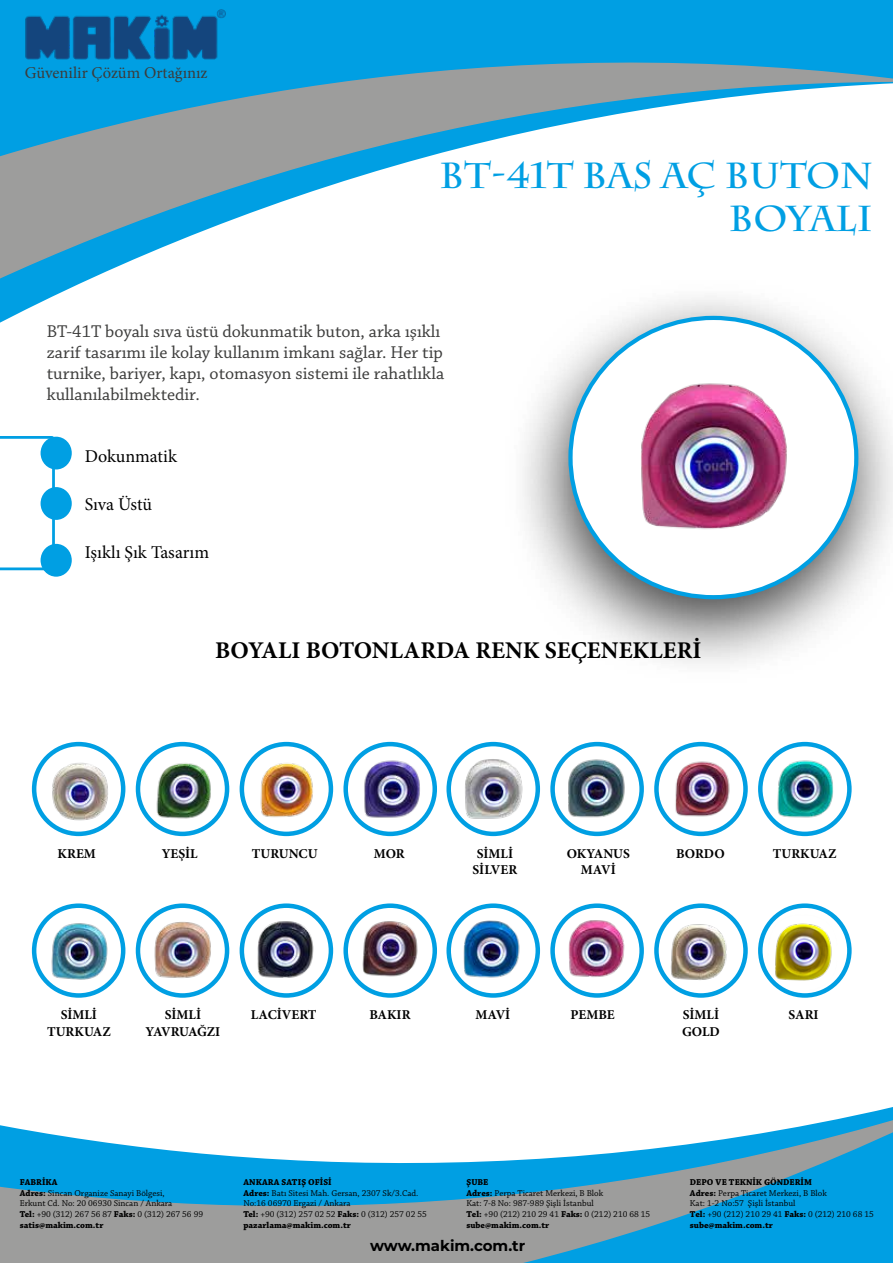
<style>
.page{position:relative;width:893px;height:1263px;background:#fff}
.page>*{position:absolute;margin:0;border:0;box-sizing:border-box;transform-origin:0 0}
.t1{font:700 36px/43.2px "Charlemagne Std";color:#009fe3;text-align:right}
.t2{font:700 24px "Minion Pro";color:#000}
.t3{font:18px/21px "Chaparral Pro";color:#3c3c3b}
.t4{font:18px "Minion Pro";color:#000}
.t5{font:16.5px "Minion Pro";color:#3c3c3b}
.t6{font:700 15px "Montserrat";color:#000}
.t7{font:700 13.5px/16.2px "Minion Pro";color:#000;text-align:center}
.t8{font:9px/10.8px "Chaparral Pro";color:#000}
.s1{font-weight:700}
</style>
<div class="page">
<svg style="left:0;top:186px;width:329px;height:124px"></svg>
<svg style="left:0;top:0;width:893px;height:186px"></svg>
<svg style="left:0;top:1107px;width:893px;height:156px"></svg>
<img style="left:23px;top:7px;width:204px;height:55px">
<img style="left:34px;top:744px;width:89px;height:90px;border-radius:45px">
<div style="left:32px;top:742px;width:93px;height:94px;border:4px solid #009fe3;border-radius:50%"></div>
<svg style="left:0;top:436px;width:56px;height:136px"></svg>
<div style="left:41px;top:487px;width:31px;height:33px;background:#009fe3;border-radius:50%"></div>
<div style="left:41px;top:544px;width:31px;height:33px;background:#009fe3;border-radius:50%"></div>
<div style="left:41px;top:437px;width:31px;height:32px;background:#009fe3;border-radius:50%"></div>
<img style="left:138px;top:744px;width:89px;height:90px;border-radius:45px">
<div style="left:136px;top:742px;width:93px;height:94px;border:4px solid #009fe3;border-radius:50%"></div>
<img style="left:242px;top:744px;width:89px;height:90px;border-radius:45px">
<div style="left:240px;top:742px;width:93px;height:94px;border:4px solid #009fe3;border-radius:50%"></div>
<img style="left:346px;top:744px;width:89px;height:90px;border-radius:45px">
<div style="left:343px;top:742px;width:94px;height:94px;border:4px solid #009fe3;border-radius:50%"></div>
<img style="left:449px;top:744px;width:89px;height:90px;border-radius:45px">
<div style="left:446px;top:742px;width:94px;height:94px;border:4px solid #009fe3;border-radius:50%"></div>
<img style="left:553px;top:744px;width:89px;height:90px;border-radius:45px">
<div style="left:550px;top:742px;width:94px;height:94px;border:4px solid #009fe3;border-radius:50%"></div>
<img style="left:656px;top:744px;width:89px;height:90px;border-radius:45px">
<div style="left:654px;top:742px;width:94px;height:94px;border:4px solid #009fe3;border-radius:50%"></div>
<img style="left:760px;top:744px;width:89px;height:90px;border-radius:45px">
<div style="left:758px;top:742px;width:94px;height:94px;border:4px solid #009fe3;border-radius:50%"></div>
<img style="left:34px;top:906px;width:89px;height:89px;border-radius:45px">
<div style="left:32px;top:903px;width:93px;height:95px;border:4px solid #009fe3;border-radius:50%"></div>
<img style="left:138px;top:906px;width:89px;height:89px;border-radius:45px">
<div style="left:136px;top:903px;width:93px;height:95px;border:4px solid #009fe3;border-radius:50%"></div>
<img style="left:242px;top:906px;width:89px;height:89px;border-radius:45px">
<div style="left:240px;top:903px;width:93px;height:95px;border:4px solid #009fe3;border-radius:50%"></div>
<img style="left:346px;top:906px;width:89px;height:89px;border-radius:45px">
<div style="left:343px;top:903px;width:94px;height:95px;border:4px solid #009fe3;border-radius:50%"></div>
<img style="left:449px;top:906px;width:89px;height:89px;border-radius:45px">
<div style="left:446px;top:903px;width:94px;height:95px;border:4px solid #009fe3;border-radius:50%"></div>
<img style="left:553px;top:906px;width:89px;height:89px;border-radius:45px">
<div style="left:550px;top:903px;width:94px;height:95px;border:4px solid #009fe3;border-radius:50%"></div>
<img style="left:656px;top:906px;width:89px;height:89px;border-radius:45px">
<div style="left:654px;top:903px;width:94px;height:95px;border:4px solid #009fe3;border-radius:50%"></div>
<img style="left:760px;top:906px;width:89px;height:89px;border-radius:45px">
<div style="left:758px;top:903px;width:94px;height:95px;border:4px solid #009fe3;border-radius:50%"></div>
<div style="left:503px;top:279px;width:390px;height:405px;background:#000;opacity:.75"></div>
<img style="left:574px;top:327px;width:279px;height:261px">
<h3 class="t5" style="left:25px;top:61px;width:184px">Güvenilir Çözüm Ortağınız</h3>
<h1 class="t1" style="left:439px;top:155px;width:435px">BT-41T BAS AÇ BUTON<br>BOYALI</h1>
<h3 class="t3" style="left:47px;top:321px;width:399px">BT-41T boyalı sıva üstü dokunmatik buton, arka ışıklı zarif tasarımı ile kolay kullanım imkanı sağlar. Her tip turnike, bariyer, kapı, otomasyon sistemi ile rahatlıkla kullanılabilmektedir.</h3>
<h3 class="t4" style="left:85px;top:444px;width:94px">Dokunmatik</h3>
<h3 class="t4" style="left:85px;top:492px;width:69px">Sıva Üstü</h3>
<h3 class="t4" style="left:85px;top:540px;width:126px">Işıklı Şık Tasarım</h3>
<h2 class="t2" style="left:215px;top:633px;width:488px">BOYALI BOTONLARDA RENK SEÇENEKLERİ</h2>
<h3 class="t7" style="left:58px;top:845px;width:40px">KREM</h3>
<h3 class="t7" style="left:162px;top:845px;width:37px">YEŞİL</h3>
<h3 class="t7" style="left:252px;top:845px;width:67px">TURUNCU</h3>
<h3 class="t7" style="left:374px;top:845px;width:32px">MOR</h3>
<h3 class="t7" style="left:473px;top:845px;width:46px">SİMLİ<br>SİLVER</h3>
<h3 class="t7" style="left:567px;top:845px;width:65px">OKYANUS<br>MAVİ</h3>
<h3 class="t7" style="left:676px;top:845px;width:50px">BORDO</h3>
<h3 class="t7" style="left:773px;top:845px;width:65px">TURKUAZ</h3>
<h3 class="t7" style="left:47px;top:1007px;width:65px">SİMLİ<br>TURKUAZ</h3>
<h3 class="t7" style="left:146px;top:1007px;width:76px">SİMLİ<br>YAVRUAĞZI</h3>
<h3 class="t7" style="left:251px;top:1007px;width:67px">LACİVERT</h3>
<h3 class="t7" style="left:369px;top:1007px;width:43px">BAKIR</h3>
<h3 class="t7" style="left:475px;top:1007px;width:36px">MAVİ</h3>
<h3 class="t7" style="left:570px;top:1007px;width:46px">PEMBE</h3>
<h3 class="t7" style="left:682px;top:1007px;width:39px;text-align:left">SİMLİ<br>GOLD</h3>
<h3 class="t7" style="left:788px;top:1007px;width:32px">SARI</h3>
<p class="t8" style="left:20px;top:1177px;width:185px"><span class="s1">FABRİKA<br>Adres:</span> Sincan Organize Sanayi Bölgesi,<br>Erkunt Cd. No: 20 06930 Sincan / Ankara<br><span class="s1">Tel:</span> +90 (312) 267 56 87 <span class="s1">Faks:</span> 0 (312) 267 56 99 <span class="s1">satis@makim.com.tr</span></p>
<p class="t8" style="left:466px;top:1177px;width:185px"><span class="s1">ŞUBE<br>Adres:</span> Perpa Ticaret Merkezi, B Blok<br>Kat: 7-8 No: 987-989 Şişli İstanbul<br><span class="s1">Tel:</span> +90 (212) 210 29 41 <span class="s1">Faks:</span> 0 (212) 210 68 15 <span class="s1">sube@makim.com.tr</span></p>
<p class="t8" style="left:243px;top:1177px;width:185px"><span class="s1">ANKARA SATIŞ OFİSİ<br>Adres:</span> Batı Sitesi Mah. Gersan, 2307 Sk/3.Cad.<br>No:16 06970 Ergazi / Ankara<br><span class="s1">Tel:</span> +90 (312) 257 02 52 <span class="s1">Faks:</span> 0 (312) 257 02 55 <span class="s1">pazarlama@makim.com.tr</span></p>
<p class="t8" style="left:690px;top:1177px;width:185px"><span class="s1">DEPO VE TEKNİK GÖNDERİM<br>Adres:</span> Perpa Ticaret Merkezi, B Blok<br>Kat: 1-2 No:57 Şişli İstanbul<br><span class="s1">Tel:</span> +90 (212) 210 29 41 <span class="s1">Faks:</span> 0 (212) 210 68 15 <span class="s1">sube@makim.com.tr</span></p>
<h3 class="t6" style="left:370px;top:1235px;width:157px">www.makim.com.tr</h3>
</div>
